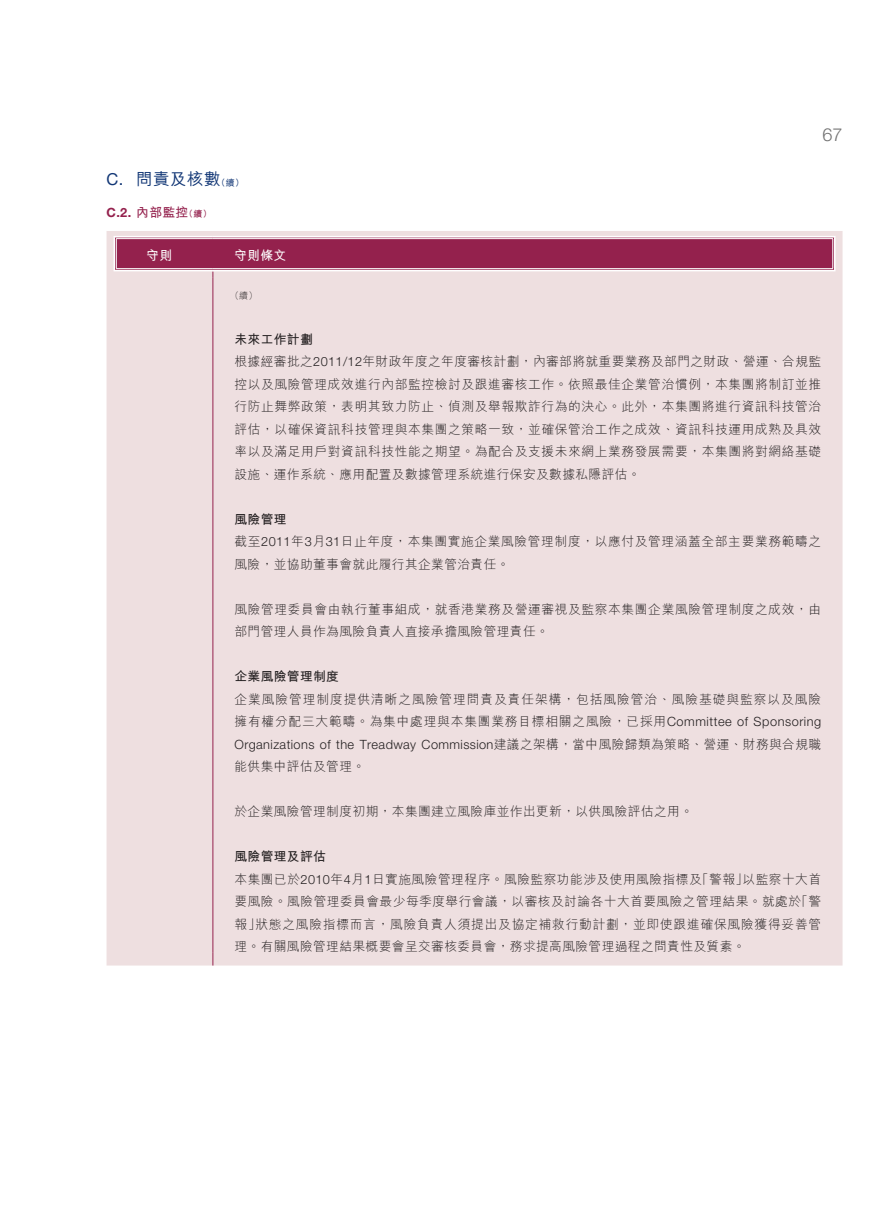
<style>
.page{position:relative;width:893px;height:1212px;background:#fff}
.page>*{position:absolute;margin:0;border:0;box-sizing:border-box;transform-origin:0 0}
.t1{font:300 18px "Helvetica Neue LT Std";color:#717171}
.t2{font:16.5px "M Hei HK Medium E Ten B5 H";letter-spacing:.03em;color:#113675}
.t3{font:12.75px/22.5px "M Hei HK Light E Ten B5 H";letter-spacing:.045em;color:#231f20;text-align:justify}
.t4{font:12.75px/22.5px "M Hei HK Light E Ten B5 H";letter-spacing:.07em;color:#231f20}
.t5{font:300 12.75px "Helvetica Neue LT Std";letter-spacing:.03em;color:#231f20}
.t6{font:12.75px "M Hei HK Bold E Ten B5 H";letter-spacing:.03em;color:#231f20}
.t7{font:700 12.75px "Helvetica Neue LT Std";color:#94214d}
.t8{font:12.75px "M Hei HK Bold E Ten B5 H";letter-spacing:.03em;color:#fff}
.t9{font:9px "M Hei HK Light E Ten B5 H";color:#231f20}
.s1{font-family:"Helvetica Neue LT Std"}
.s2{font-size:9px}
.s3{font-family:"M Hei HK Bold E Ten B5 H";font-weight:400}
.s4{font-family:"M Hei HK Bold E Ten B5 H";font-weight:400;font-size:9px}
.s5{font-family:"Helvetica Neue LT Std";font-weight:300}
.s6{font-family:"M Hei HK Light E Ten B5 H";font-weight:400}
</style>
<div class="page">
<div style="left:106px;top:231px;width:736px;height:735px;background:#eedfe0"></div>
<hr style="left:212px;top:278px;width:1px;height:675px;background:#94214d">
<svg style="left:212px;top:953px;width:1px;height:13px"></svg>
<hr style="left:113px;top:237px;width:2px;height:33px;background:#fff">
<svg style="left:115px;top:237px;width:719px;height:41px;background:#a74a6d"></svg>
<hr style="left:834px;top:237px;width:1px;height:33px;background:#fff">
<hr style="left:116px;top:268px;width:97px;height:1px;background:#fff">
<hr style="left:113px;top:270px;width:100px;height:1px;background:#fff">
<hr style="left:213px;top:268px;width:620px;height:1px;background:#fff">
<hr style="left:213px;top:270px;width:622px;height:1px;background:#fff">
<hr style="left:113px;top:236px;width:100px;height:1px;background:#fff">
<hr style="left:116px;top:238px;width:97px;height:1px;background:#fff">
<hr style="left:213px;top:236px;width:622px;height:1px;background:#fff">
<hr style="left:213px;top:238px;width:620px;height:1px;background:#fff">
<h1 class="t1" style="left:822px;top:128px;width:22px">67</h1>
<p class="t2" style="left:106px;top:173px;width:139px"><span class="s1">C.</span> 問責及核數<span class="s2">（續）</span></p>
<p class="t7" style="left:106px;top:207px;width:107px">C.2. <span class="s3">內部監控</span><span class="s4">（續）</span></p>
<p class="t8" style="left:146px;top:250px;width:27px">守則</p>
<p class="t8" style="left:234px;top:250px;width:54px">守則條文</p>
<p class="t9" style="left:230px;top:292px;width:29px">（續）</p>
<p class="t6" style="left:234px;top:334px;width:80px">未來工作計劃</p>
<p class="t3" style="left:234px;top:352px;width:588px">根據經審批之<span class="s5">2011/12</span>年財政年度之年度審核計劃，內審部將就重要業務及部門之財政、營運、合規監控以及風險管理成效進行內部監控檢討及跟進審核工作。依照最佳企業管治慣例，本集團將制訂並推行防止舞弊政策，表明其致力防止、偵測及舉報欺詐行為的決心。此外，本集團將進行資訊科技管治評估，以確保資訊科技管理與本集團之策略一致，並確保管治工作之成效、資訊科技運用成熟及具效率以及滿足用戶對資訊科技性能之期望。為配合及支援未來網上業務發展需要，本集團將對網絡基礎設施、運作系統、應用配置及數據管理系統進行保安及數據私隱評估。</p>
<p class="t6" style="left:234px;top:514px;width:54px">風險管理</p>
<p class="t3" style="left:234px;top:532px;width:588px">截至<span class="s5">2011</span>年<span class="s5">3</span>月<span class="s5">31</span>日止年度，本集團實施企業風險管理制度，以應付及管理涵蓋全部主要業務範疇之風險，並協助董事會就此履行其企業管治責任。</p>
<p class="t3" style="left:234px;top:599px;width:588px">風險管理委員會由執行董事組成，就香港業務及營運審視及監察本集團企業風險管理制度之成效，由部門管理人員作為風險負責人直接承擔風險管理責任。</p>
<p class="t6" style="left:234px;top:672px;width:106px">企業風險管理制度</p>
<p class="t4" style="left:234px;top:689px;width:588px">企業風險管理制度提供清晰之風險管理問責及責任架構，包括風險管治、風險基礎與監察以及風險擁有權分配三大範疇。為集中處理與本集團業務目標相關之風險，已採用<span class="s5">Committee of Sponsoring</span></p>
<p class="t5" style="left:234px;top:740px;width:588px">Organizations of the Treadway Commission<span class="s6">建議之架構，當中風險歸類為策略、營運、財務與合規職</span></p>
<p class="t3" style="left:234px;top:757px;width:132px">能供集中評估及管理。</p>
<p class="t3" style="left:234px;top:802px;width:460px">於企業風險管理制度初期，本集團建立風險庫並作出更新，以供風險評估之用。</p>
<p class="t6" style="left:234px;top:852px;width:93px">風險管理及評估</p>
<p class="t3" style="left:234px;top:869px;width:588px">本集團已於<span class="s5">2010</span>年<span class="s5">4</span>月<span class="s5">1</span>日實施風險管理程序。風險監察功能涉及使用風險指標及「警報」以監察十大首要風險。風險管理委員會最少每季度舉行會議，以審核及討論各十大首要風險之管理結果。就處於「警報」狀態之風險指標而言，風險負責人須提出及協定補救行動計劃，並即使跟進確保風險獲得妥善管理。有關風險管理結果概要會呈交審核委員會，務求提高風險管理過程之問責性及質素。</p>
</div>
